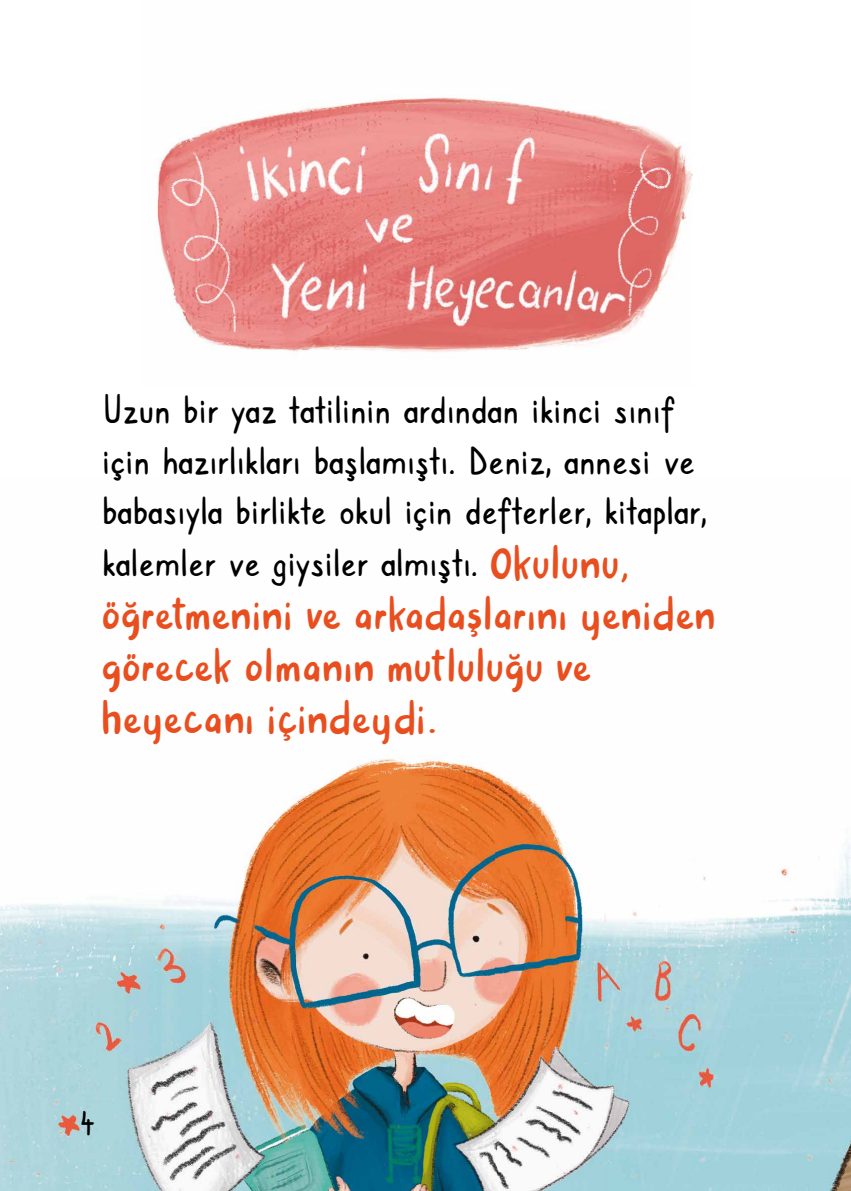
<style>
.page{position:relative;width:851px;height:1191px;background:#fff}
.page>*{position:absolute;margin:0;border:0;box-sizing:border-box;transform-origin:0 0}
.t1{font:700 42px/50.8px "Caroni";color:#000}
.t2{font:36px/51.6px "Pink Shark";letter-spacing:.04em;color:#e94e1f}
.t3{font:700 34px "Caroni";color:#000}
.s1{font-family:"Pink Shark";font-weight:400;font-size:36px;color:#e94e1f}
</style>
<div class="page">
<img style="left:0;top:755px;width:850px;height:436px">
<img style="left:157px;top:97px;width:535px;height:255px">
<p class="t1" style="left:102px;top:385px;width:606px">Uzun bir yaz tatilinin ardından ikinci sınıf için hazırlıkları başlamıştı. Deniz, annesi ve babasıyla birlikte okul için defterler, kitaplar, kalemler ve giysiler almıştı. <span class="s1">Okulunu,</span></p>
<p class="t2" style="left:102px;top:588px;width:614px">öğretmenini ve arkadaşlarını yeniden görecek olmanın mutluluğu ve heyecanı içindeydi.</p>
<p class="t3" style="left:80px;top:1105px;width:17px">4</p>
</div>
